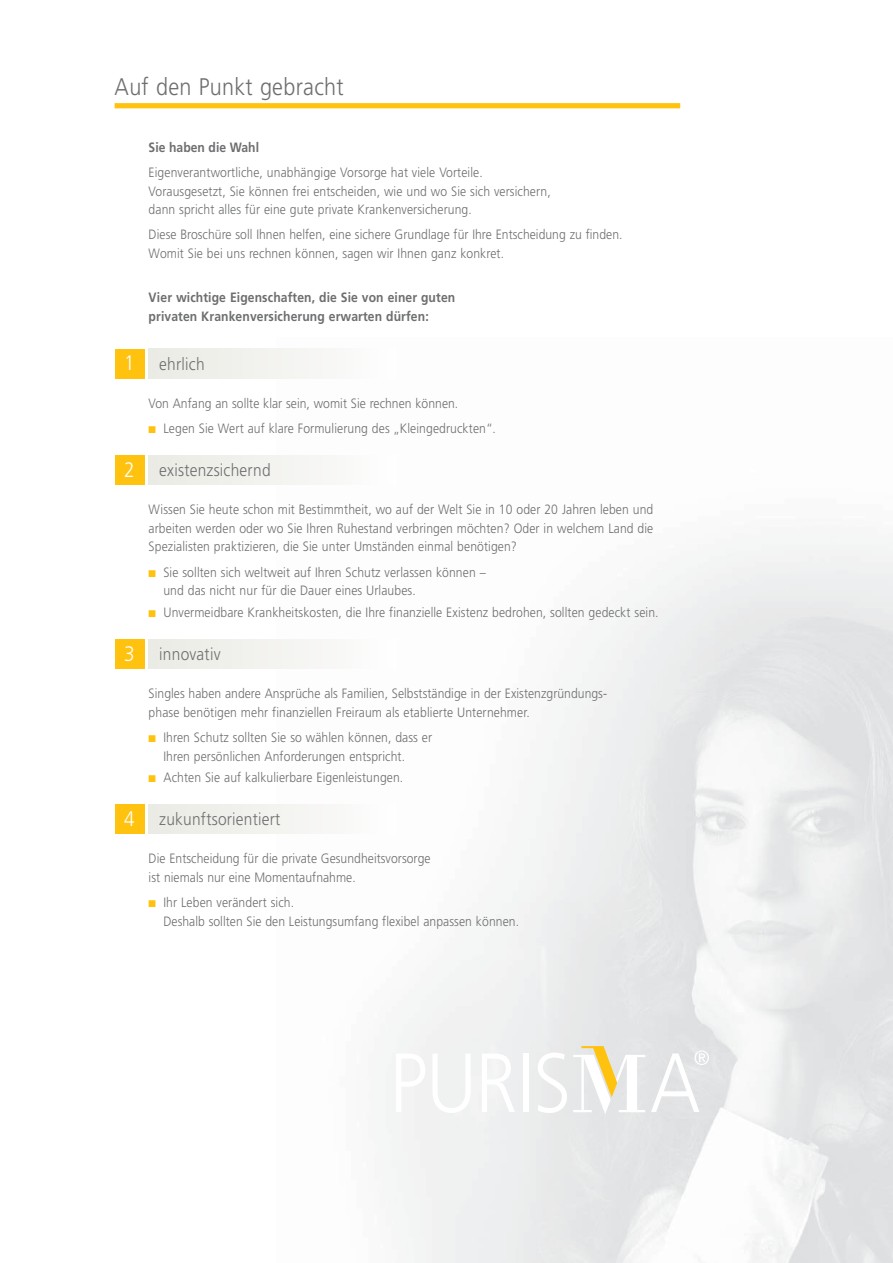
<style>
.page{position:relative;width:893px;height:1263px;background:#fff}
.page>*{position:absolute;margin:0;border:0;box-sizing:border-box;transform-origin:0 0}
.t1{font:300 24px "Frutiger";letter-spacing:.015em;color:#6d6e70;scale:.9 1}
.t2{font:300 21px "Frutiger";color:#fff;scale:.9 1}
.t3{font:300 17.25px "Frutiger";letter-spacing:.015em;color:#6d6e70;scale:.9 1}
.t4{font:300 13.5px/18.8px "Frutiger";letter-spacing:.01em;color:#6d6e70;scale:.9 1}
.t5{font:700 13.5px/18.8px "Frutiger";letter-spacing:.01em;color:#6d6e70;scale:.9 1}
.s1{color:#ffc20e}
</style>
<div class="page">
<div style="left:149px;top:804px;width:246px;height:30px;background:linear-gradient(to right,#eaeae3,#fdfdfd)"></div>
<div style="left:149px;top:639px;width:246px;height:30px;background:linear-gradient(to right,#eaeae3,#fdfdfd)"></div>
<div style="left:149px;top:455px;width:246px;height:30px;background:linear-gradient(to right,#eaeae3,#fdfdfd)"></div>
<div style="left:149px;top:349px;width:246px;height:30px;background:linear-gradient(to right,#eaeae3,#fdfdfd)"></div>
<div style="left:115px;top:103px;width:565px;height:5px;background:#ffc20e"></div>
<div style="left:115px;top:349px;width:29px;height:30px;background:#ffc20e"></div>
<div style="left:115px;top:455px;width:29px;height:30px;background:#ffc20e"></div>
<div style="left:115px;top:639px;width:29px;height:30px;background:#ffc20e"></div>
<div style="left:115px;top:804px;width:29px;height:30px;background:#ffc20e"></div>
<svg style="left:573px;top:1046px;width:72px;height:68px"></svg>
<svg style="left:401px;top:1054px;width:24px;height:58px"></svg>
<svg style="left:432px;top:1054px;width:39px;height:59px"></svg>
<svg style="left:487px;top:1054px;width:28px;height:58px"></svg>
<svg style="left:538px;top:1053px;width:29px;height:60px"></svg>
<svg style="left:651px;top:1050px;width:58px;height:62px"></svg>
<h1 class="t1" style="left:115px;top:77px;width:256px">Auf den Punkt gebracht</h1>
<h2 class="t2" style="left:124px;top:355px;width:13px">1</h2>
<h2 class="t2" style="left:124px;top:461px;width:13px">2</h2>
<h2 class="t2" style="left:124px;top:645px;width:13px">3</h2>
<h2 class="t2" style="left:124px;top:810px;width:13px">4</h2>
<p class="t5" style="left:149px;top:139px;width:124px">Sie haben die Wahl</p>
<p class="t4" style="left:149px;top:164px;width:448px">Eigenverantwortliche, unabhängige Vorsorge hat viele Vorteile.<br>Vorausgesetzt, Sie können frei entscheiden, wie und wo Sie sich versichern, dann spricht alles für eine gute private Krankenversicherung.</p>
<p class="t4" style="left:149px;top:226px;width:528px">Diese Broschüre soll Ihnen helfen, eine sichere Grundlage für Ihre Entscheidung zu finden.<br>Womit Sie bei uns rechnen können, sagen wir Ihnen ganz konkret.</p>
<p class="t5" style="left:149px;top:289px;width:342px">Vier wichtige Eigenschaften, die Sie von einer guten privaten Krankenversicherung erwarten dürfen:</p>
<p class="t3" style="left:159px;top:357px;width:52px">ehrlich</p>
<p class="t4" style="left:149px;top:395px;width:346px">Von Anfang an sollte klar sein, womit Sie rechnen können.</p>
<p class="t4" style="left:149px;top:420px;width:387px"><span class="s1">■</span> Legen Sie Wert auf klare Formulierung des „Kleingedruckten“.</p>
<p class="t3" style="left:159px;top:463px;width:125px">existenzsichernd</p>
<p class="t4" style="left:149px;top:501px;width:562px;text-align:justify">Wissen Sie heute schon mit Bestimmtheit, wo auf der Welt Sie in 10 oder 20 Jahren leben und arbeiten werden oder wo Sie Ihren Ruhestand verbringen möchten? Oder in welchem Land die Spezialisten praktizieren, die Sie unter Umständen einmal benötigen?</p>
<p class="t4" style="left:163px;top:564px;width:360px;text-indent:-15px"><span class="s1">■</span> Sie sollten sich weltweit auf Ihren Schutz verlassen können – und das nicht nur für die Dauer eines Urlaubes.</p>
<p class="t4" style="left:149px;top:604px;width:568px"><span class="s1">■</span> Unvermeidbare Krankheitskosten, die Ihre finanzielle Existenz bedrohen, sollten gedeckt sein.</p>
<p class="t3" style="left:159px;top:647px;width:70px">innovativ</p>
<p class="t4" style="left:149px;top:685px;width:511px">Singles haben andere Ansprüche als Familien, Selbstständige in der Existenz gründungs - phase benötigen mehr finanziellen Freiraum als etablierte Unternehmer.</p>
<p class="t4" style="left:163px;top:729px;width:300px;text-indent:-15px"><span class="s1">■</span> Ihren Schutz sollten Sie so wählen können, dass er<br>Ihren persönlichen Anforderungen entspricht.</p>
<p class="t4" style="left:149px;top:769px;width:284px"><span class="s1">■</span> Achten Sie auf kalkulierbare Eigenleistungen.</p>
<p class="t3" style="left:159px;top:812px;width:136px">zukunftsorientiert</p>
<p class="t4" style="left:149px;top:850px;width:315px">Die Entscheidung für die private Gesundheitsvorsorge ist niemals nur eine Momentaufnahme.</p>
<p class="t4" style="left:163px;top:894px;width:397px;text-indent:-15px"><span class="s1">■</span> Ihr Leben verändert sich.<br>Deshalb sollten Sie den Leistungsumfang flexibel anpassen können.</p>
</div>
